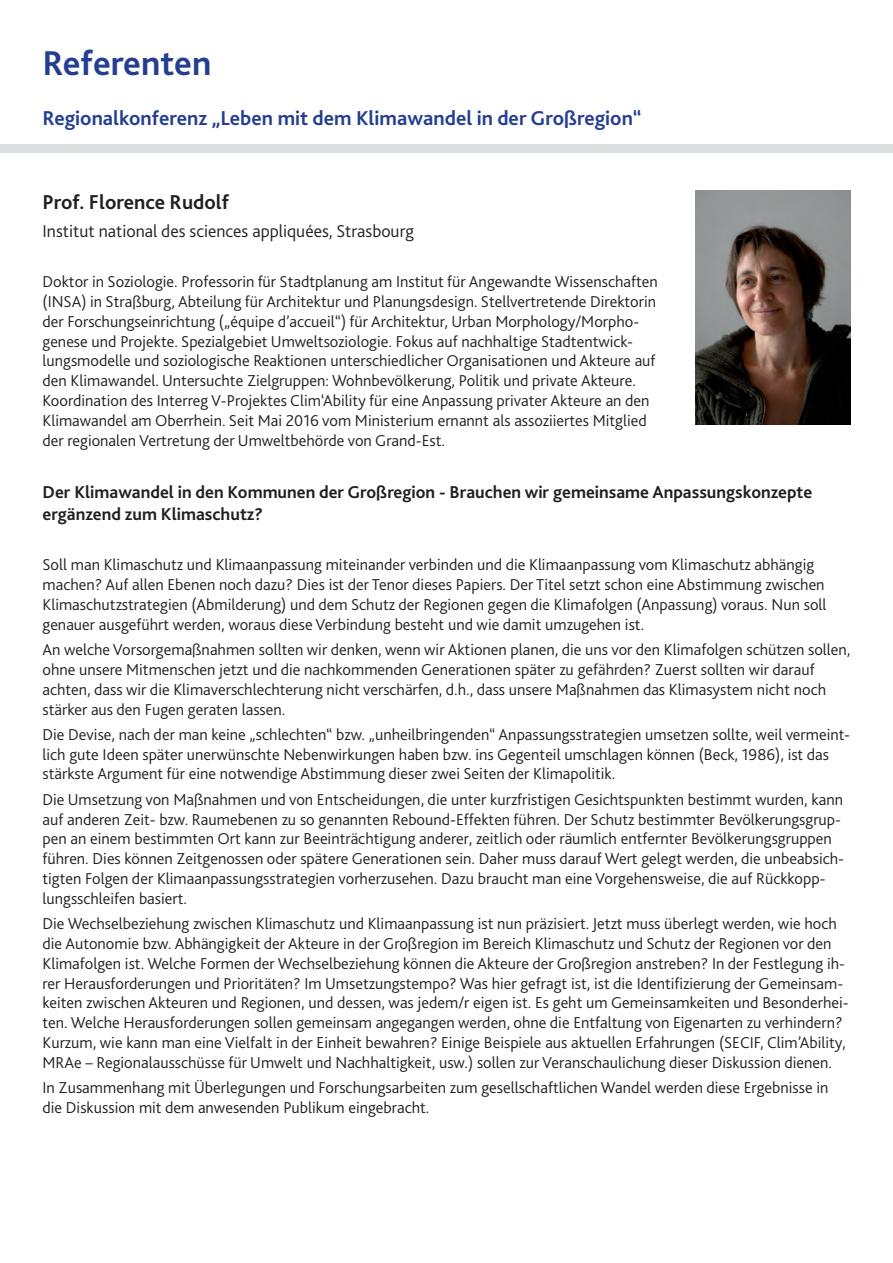
<style>
.page{position:relative;width:893px;height:1263px;background:#fff}
.page>*{position:absolute;margin:0;border:0;box-sizing:border-box;transform-origin:0 0}
.t1{font:700 36px "Bliss 2";color:#253f8e}
.t2{font:700 21px "Bliss 2";color:#253f8e}
.t3{font:700 21px "Bliss 2";color:#231f20}
.t4{font:700 18px/21.6px "Bliss 2";color:#231f20}
.t5{font:300 18px "Bliss 2";color:#231f20}
.t6{font:300 16.5px/19.8px "Bliss 2";color:#231f20}
</style>
<div class="page">
<div style="left:0;top:145px;width:893px;height:8px;background:#dcdddf"></div>
<img style="left:695px;top:190px;width:155px;height:234px">
<h1 class="t1" style="left:43px;top:41px;width:170px">Referenten</h1>
<p class="t2" style="left:43px;top:105px;width:601px">Regionalkonferenz „Leben mit dem Klimawandel in der Großregion“</p>
<p class="t3" style="left:43px;top:189px;width:188px">Prof. Florence Rudolf</p>
<p class="t5" style="left:43px;top:219px;width:373px">Institut national des sciences appliquées, Strasbourg</p>
<p class="t6" style="left:43px;top:271px;width:617px">Doktor in Soziologie. Professorin für Stadtplanung am Institut für Angewandte Wissenschaften (INSA) in Straßburg, Abteilung für Architektur und Planungsdesign. Stellvertretende Direktorin der Forschungseinrichtung („équipe d’accueil“) für Architektur, Urban Morphology/Morpho&shy;genese und Projekte. Spezialgebiet Umweltsoziologie. Fokus auf nachhaltige Stadtentwick&shy;lungsmodelle und soziologische Reaktionen unterschiedlicher Organisationen und Akteure auf den Klimawandel. Untersuchte Zielgruppen: Wohnbevölkerung, Politik und private Akteure.<br>Koordination des Interreg V-Projektes Clim‘Ability für eine Anpassung privater Akteure an den Klimawandel am Oberrhein. Seit Mai 2016 vom Ministerium ernannt als assoziiertes Mitglied der regionalen Vertretung der Umweltbehörde von Grand-Est.</p>
<p class="t4" style="left:43px;top:481px;width:771px">Der Klimawandel in den Kommunen der Großregion - Brauchen wir gemeinsame Anpassungskonzepte ergänzend zum Klimaschutz?</p>
<p class="t6" style="left:43px;top:554px;width:785px">Soll man Klimaschutz und Klimaanpassung miteinander verbinden und die Klimaanpassung vom Klimaschutz abhängig machen? Auf allen Ebenen noch dazu? Dies ist der Tenor dieses Papiers. Der Titel setzt schon eine Abstimmung zwischen Klimaschutzstrategien (Abmilderung) und dem Schutz der Regionen gegen die Klimafolgen (Anpassung) voraus. Nun soll genauer ausgeführt werden, woraus diese Verbindung besteht und wie damit umzugehen ist.</p>
<p class="t6" style="left:43px;top:639px;width:809px">An welche Vorsorgemaßnahmen sollten wir denken, wenn wir Aktionen planen, die uns vor den Klimafolgen schützen sollen, ohne unsere Mitmenschen jetzt und die nachkommenden Generationen später zu gefährden? Zuerst sollten wir darauf achten, dass wir die Klimaverschlechterung nicht verschärfen, d.h., dass unsere Maßnahmen das Klimasystem nicht noch stärker aus den Fugen geraten lassen.</p>
<p class="t6" style="left:43px;top:724px;width:809px">Die Devise, nach der man keine „schlechten“ bzw. „unheilbringenden“ Anpassungsstrategien umsetzen sollte, weil vermeint&shy;lich gute Ideen später unerwünschte Nebenwirkungen haben bzw. ins Gegenteil umschlagen können (Beck, 1986), ist das stärkste Argument für eine notwendige Abstimmung dieser zwei Seiten der Klimapolitik.</p>
<p class="t6" style="left:43px;top:789px;width:803px">Die Umsetzung von Maßnahmen und von Entscheidungen, die unter kurzfristigen Gesichtspunkten bestimmt wurden, kann auf anderen Zeit- bzw. Raumebenen zu so genannten Rebound-Effekten führen. Der Schutz bestimmter Bevölkerungsgrup&shy;pen an einem bestimmten Ort kann zur Beeinträchtigung anderer, zeitlich oder räumlich entfernter Bevölkerungsgruppen führen. Dies können Zeitgenossen oder spätere Generationen sein. Daher muss darauf Wert gelegt werden, die unbeabsich&shy;tigten Folgen der Klimaanpassungsstrategien vorherzusehen. Dazu braucht man eine Vorgehensweise, die auf Rückkopp&shy;lungsschleifen basiert.</p>
<p class="t6" style="left:43px;top:913px;width:808px">Die Wechselbeziehung zwischen Klimaschutz und Klimaanpassung ist nun präzisiert. Jetzt muss überlegt werden, wie hoch die Autonomie bzw. Abhängigkeit der Akteure in der Großregion im Bereich Klimaschutz und Schutz der Regionen vor den Klimafolgen ist. Welche Formen der Wechselbeziehung können die Akteure der Großregion anstreben? In der Festlegung ih&shy;rer Herausforderungen und Prioritäten? Im Umsetzungstempo? Was hier gefragt ist, ist die Identifizierung der Gemeinsam&shy;keiten zwischen Akteuren und Regionen, und dessen, was jedem/r eigen ist. Es geht um Gemeinsamkeiten und Besonderhei&shy;ten. Welche Herausforderungen sollen gemeinsam angegangen werden, ohne die Entfaltung von Eigenarten zu verhindern?<br>Kurzum, wie kann man eine Vielfalt in der Einheit bewahren? Einige Beispiele aus aktuellen Erfahrungen (SECIF, Clim’Ability, MRAe – Regionalausschüsse für Umwelt und Nachhaltigkeit, usw.) sollen zur Veranschaulichung dieser Diskussion dienen.</p>
<p class="t6" style="left:43px;top:1077px;width:787px">In Zusammenhang mit Überlegungen und Forschungsarbeiten zum gesellschaftlichen Wandel werden diese Ergebnisse in die Diskussion mit dem anwesenden Publikum eingebracht.</p>
</div>
